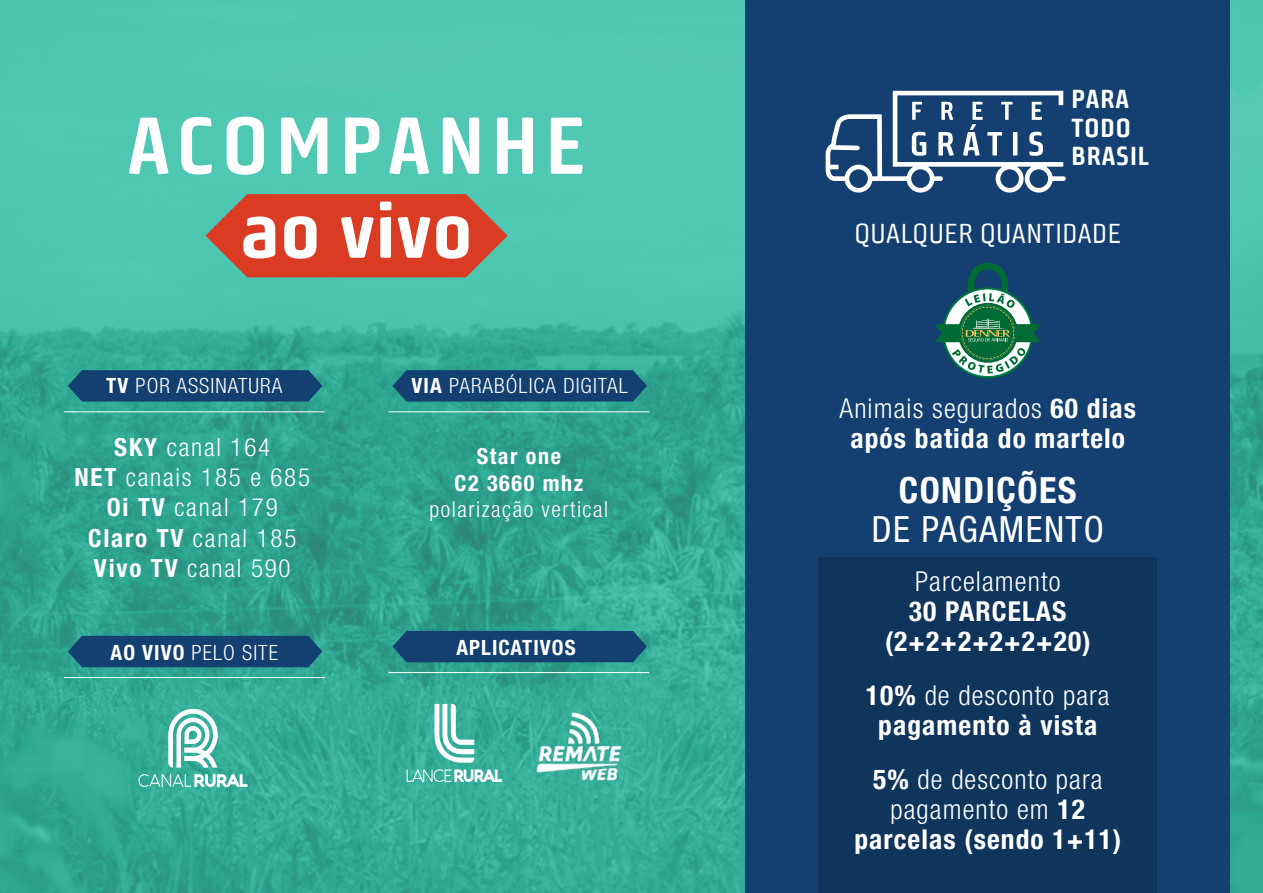
<style>
.page{position:relative;width:1263px;height:893px;background:#fff}
.page>*{position:absolute;margin:0;border:0;box-sizing:border-box;transform-origin:0 0}
.t1{font:700 80.55px "Bunuelo Clean Pro";letter-spacing:.09em;color:#fff}
.t2{font:condensed 36.15px "Helvetica Neue LT Std";letter-spacing:.04em;color:#fff}
.t3{font:700 condensed 36.15px "Helvetica Neue LT Std";letter-spacing:.04em;color:#fff}
.t4{font:700 condensed 27.45px/30px "Helvetica Neue LT Std";letter-spacing:.04em;color:#fff;text-align:center}
.t5{font:300 condensed 27.45px/30px "Helvetica Neue LT Std";letter-spacing:.04em;color:#fff;text-align:center}
.t6{font:27.3px "Bunuelo Clean Pro";letter-spacing:.02em;color:#fff}
.t7{font:700 25.95px/28.7px "Bunuelo Clean Pro";letter-spacing:.04em;color:#fff}
.t8{font:300 condensed 25.05px/30.3px "Helvetica Neue LT Std";letter-spacing:.07em;color:#fff;text-align:center}
.t9{font:300 condensed 22.2px "Helvetica Neue LT Std";letter-spacing:.07em;color:#fff}
.t10{font:700 condensed 22.2px/26.8px "Helvetica Neue LT Std";letter-spacing:.07em;color:#fff;text-align:center}
.t11{font:300 condensed 21.15px "Helvetica Neue LT Std";letter-spacing:.05em;color:#fff}
.t12{font:700 condensed 21.15px "Helvetica Neue LT Std";letter-spacing:.05em;color:#fff}
.s1{font-weight:700}
.s2{font-weight:300}
</style>
<div class="page">
<img style="left:0;top:0;width:1263px;height:893px">
<div style="left:745px;top:0;width:485px;height:893px;background:#134071"></div>
<svg style="left:826px;top:91px;width:240px;height:102px"></svg>
<div style="left:818px;top:557px;width:339px;height:336px;background:#0f355d"></div>
<svg style="left:205px;top:194px;width:303px;height:83px"></svg>
<svg style="left:68px;top:370px;width:254px;height:32px;background:#154773"></svg>
<hr style="left:64px;top:411px;width:261px;height:1px;background:#fff">
<div style="left:68px;top:636px;width:254px;height:31px;background:#134071"></div>
<hr style="left:64px;top:677px;width:261px;height:1px;background:#fff">
<svg style="left:168px;top:709px;width:50px;height:59px"></svg>
<svg style="left:138px;top:774px;width:110px;height:13px"></svg>
<hr style="left:388px;top:672px;width:261px;height:1px;background:#fff">
<div style="left:392px;top:631px;width:255px;height:31px;background:#134071"></div>
<svg style="left:434px;top:704px;width:41px;height:59px"></svg>
<svg style="left:407px;top:769px;width:95px;height:13px"></svg>
<svg style="left:392px;top:370px;width:255px;height:32px;background:#154773"></svg>
<hr style="left:388px;top:411px;width:261px;height:1px;background:#fff">
<svg style="left:934px;top:263px;width:107px;height:115px"></svg>
<img style="left:526px;top:704px;width:105px;height:83px">
<h1 class="t1" style="left:128px;top:97px;width:459px">ACOMPANHE</h1>
<p class="t11" style="left:106px;top:374px;width:178px"><span class="s1">TV</span> POR ASSINATURA</p>
<p class="t8" style="left:74px;top:432px;width:237px"><span class="s1">SKY</span> canal 164<br><span class="s1">NET</span> canais 185 e 685<br><span class="s1">Oi TV</span> canal 179<br><span class="s1">Claro TV</span> canal 185<br><span class="s1">Vivo TV</span> canal 590</p>
<p class="t11" style="left:412px;top:374px;width:218px"><span class="s1">VIA</span> PARABÓLICA DIGITAL</p>
<p class="t10" style="left:455px;top:442px;width:130px">Star one<br>C2 3660 mhz</p>
<p class="t9" style="left:429px;top:497px;width:180px">polarização vertical</p>
<p class="t11" style="left:111px;top:641px;width:169px"><span class="s1">AO VIVO</span> PELO SITE</p>
<p class="t12" style="left:456px;top:634px;width:121px">APLICATIVOS</p>
<p class="t7" style="left:1071px;top:85px;width:79px">PARA<br>TODO<br>BRASIL</p>
<p class="t6" style="left:854px;top:217px;width:268px">QUALQUER QUANTIDADE</p>
<p class="t4" style="left:839px;top:393px;width:298px"><span class="s2">Animais segurados</span> 60 dias após batida do martelo</p>
<h2 class="t3" style="left:899px;top:468px;width:179px">CONDIÇÕES</h2>
<h2 class="t2" style="left:871px;top:508px;width:234px">DE PAGAMENTO</h2>
<p class="t5" style="left:915px;top:566px;width:147px">Parcelamento</p>
<p class="t4" style="left:885px;top:596px;width:207px">30 PARCELAS (2+2+2+2+2+20)</p>
<p class="t4" style="left:866px;top:679px;width:245px">10% <span class="s2">de desconto para </span>pagamento à vista</p>
<p class="t5" style="left:854px;top:764px;width:268px"><span class="s1">5%</span> de desconto para pagamento em <span class="s1">12 parcelas (sendo 1+11)</span></p>
</div>
